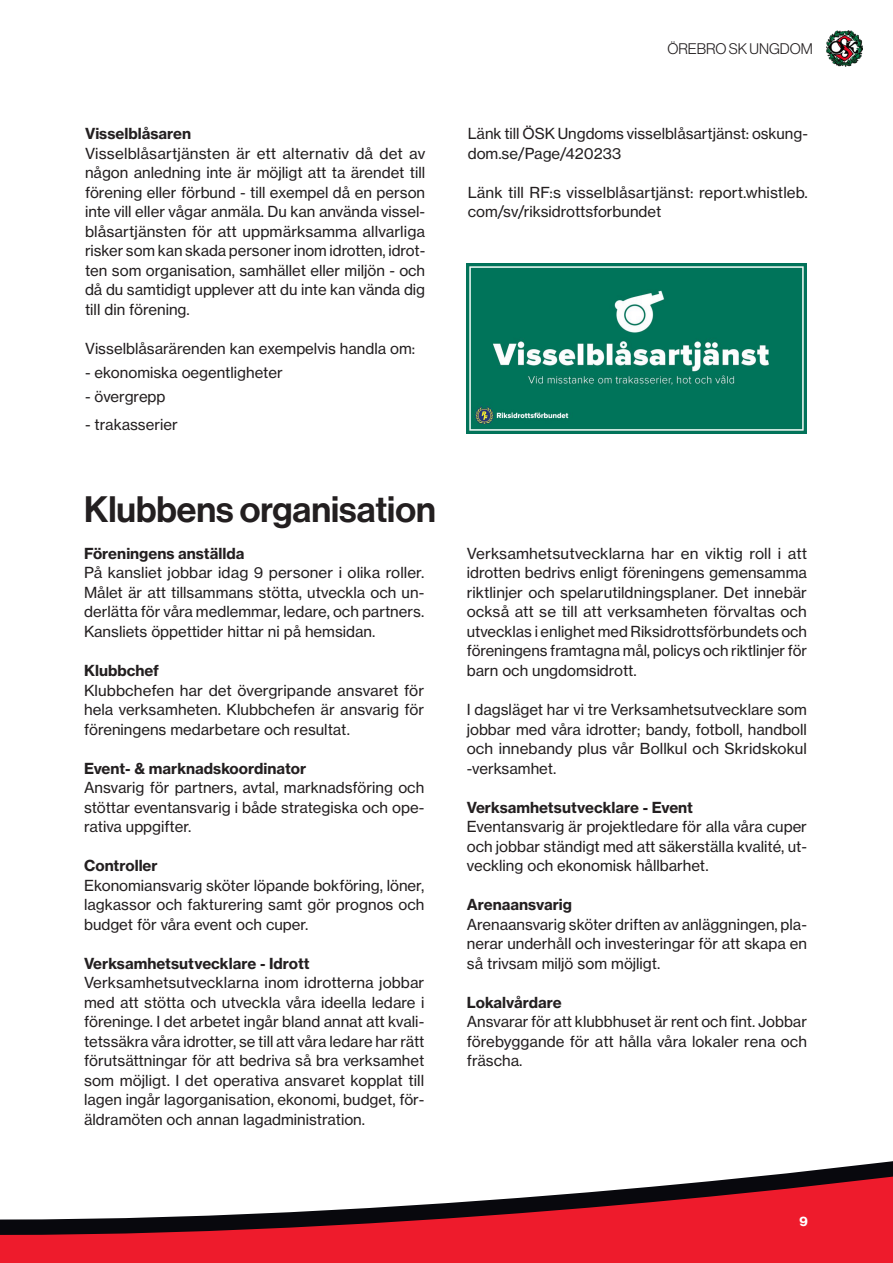
<style>
.page{position:relative;width:893px;height:1263px;background:#fff}
.page>*{position:absolute;margin:0;border:0;box-sizing:border-box;transform-origin:0 0}
.Rubrik_24pt{font:36px "N Haas Grotesk DS Pro 65 Md";color:#231f20}
.Rubrik_24p{font:15px/19.5px "N Haas Grotesk TX Pro 55 Rg";color:#231f20;text-align:justify}
.ÖSK_Bröd_utan_avstånd{font:15px "N Haas Grotesk TX Pro 75 Bd";color:#231f20}
.t1{font:15px "N Haas Grotesk DS Pro 45 Lt";color:#231f20}
.t2{font:13.5px "N Haas Grotesk DS Pro 75 Bd";color:#fff}
</style>
<div class="page">
<img style="left:467px;top:264px;width:340px;height:170px">
<svg style="left:771px;top:1161px;width:122px;height:14px"></svg>
<img style="left:826px;top:30px;width:37px;height:36px">
<svg style="left:0;top:1175px;width:893px;height:88px;fill:#ee1b2c"></svg>
<p class="ÖSK_Bröd_utan_avstånd" style="left:85px;top:124px;width:108px">Visselblåsaren</p>
<p class="Rubrik_24p" style="left:85px;top:144px;width:342px">Visselblåsartjänsten är ett alternativ då det av någon anledning inte är möjligt att ta ärendet till förening eller förbund - till exempel då en person inte vill eller vågar anmäla. Du kan använda vissel&shy;blåsartjänsten för att uppmärksamma allvarliga risker som kan skada personer inom idrotten, idrot&shy;ten som organisation, samhället eller miljön - och då du samtidigt upplever att du inte kan vända dig till din förening.</p>
<p class="Rubrik_24p" style="left:85px;top:339px;width:332px">Visselblåsarärenden kan exempelvis handla om:</p>
<p class="Rubrik_24p" style="left:85px;top:363px;width:199px">- ekonomiska oegentligheter</p>
<p class="Rubrik_24p" style="left:85px;top:387px;width:82px">- övergrepp</p>
<p class="Rubrik_24p" style="left:85px;top:415px;width:94px">- trakasserier</p>
<p class="Rubrik_24pt" style="left:84px;top:489px;width:353px">Klubbens organisation</p>
<p class="ÖSK_Bröd_utan_avstånd" style="left:84px;top:544px;width:162px">Föreningens anställda</p>
<p class="Rubrik_24p" style="left:84px;top:563px;width:342px">På kansliet jobbar idag 9 personer i olika roller.<br>Målet är att tillsammans stötta, utveckla och un&shy;derlätta för våra medlemmar, ledare, och partners.<br>Kansliets öppettider hittar ni på hemsidan.</p>
<p class="ÖSK_Bröd_utan_avstånd" style="left:84px;top:661px;width:77px">Klubbchef</p>
<p class="Rubrik_24p" style="left:84px;top:680px;width:342px">Klubbchefen har det övergripande ansvaret för hela verksamheten. Klubbchefen är ansvarig för föreningens medarbetare och resultat.</p>
<p class="ÖSK_Bröd_utan_avstånd" style="left:84px;top:758px;width:224px">Event- &amp; marknadskoordinator</p>
<p class="Rubrik_24p" style="left:84px;top:778px;width:342px">Ansvarig för partners, avtal, marknadsföring och stöttar eventansvarig i både strategiska och ope&shy;rativa uppgifter.</p>
<p class="ÖSK_Bröd_utan_avstånd" style="left:84px;top:856px;width:75px">Controller</p>
<p class="Rubrik_24p" style="left:84px;top:875px;width:342px">Ekonomiansvarig sköter löpande bokföring, löner, lagkassor och fakturering samt gör prognos och budget för våra event och cuper.</p>
<p class="ÖSK_Bröd_utan_avstånd" style="left:84px;top:953px;width:227px">Verksamhetsutvecklare - Idrott</p>
<p class="Rubrik_24p" style="left:84px;top:973px;width:342px">Verksamhetsutvecklarna inom idrotterna jobbar med att stötta och utveckla våra ideella ledare i föreninge. I det arbetet ingår bland annat att kvali&shy;tetssäkra våra idrotter, se till att våra ledare har rätt förutsättningar för att bedriva så bra verksamhet som möjligt. I det operativa ansvaret kopplat till lagen ingår lagorganisation, ekonomi, budget, för&shy;äldramöten och annan lagadministration.</p>
<p class="t1" style="left:667px;top:41px;width:147px">ÖREBRO SK UNGDOM</p>
<p class="Rubrik_24p" style="left:468px;top:124px;width:342px">Länk till ÖSK Ungdoms visselblåsartjänst: oskung&shy;dom.se/Page/420233</p>
<p class="Rubrik_24p" style="left:468px;top:183px;width:340px">Länk till RF:s visselblåsartjänst: report.whistleb. com/sv/riksidrottsforbundet</p>
<p class="Rubrik_24p" style="left:467px;top:544px;width:342px">Verksamhetsutvecklarna har en viktig roll i att idrotten bedrivs enligt föreningens gemensamma riktlinjer och spelarutildningsplaner. Det innebär också att se till att verksamheten förvaltas och utvecklas i enlighet med Riksidrottsförbundets och föreningens framtagna mål, policys och riktlinjer för barn och ungdomsidrott.</p>
<p class="Rubrik_24p" style="left:467px;top:700px;width:342px">I dagsläget har vi tre Verksamhetsutvecklare som jobbar med våra idrotter; bandy, fotboll, handboll och innebandy plus vår Bollkul och Skridskokul -verksamhet.</p>
<p class="ÖSK_Bröd_utan_avstånd" style="left:467px;top:797px;width:228px">Verksamhetsutvecklare - Event</p>
<p class="Rubrik_24p" style="left:467px;top:817px;width:342px">Eventansvarig är projektledare för alla våra cuper och jobbar ständigt med att säkerställa kvalité, ut&shy;veckling och ekonomisk hållbarhet.</p>
<p class="ÖSK_Bröd_utan_avstånd" style="left:467px;top:895px;width:107px">Arenaansvarig</p>
<p class="Rubrik_24p" style="left:467px;top:914px;width:342px">Arenaansvarig sköter driften av anläggningen, pla&shy;nerar underhåll och investeringar för att skapa en så trivsam miljö som möjligt.</p>
<p class="ÖSK_Bröd_utan_avstånd" style="left:467px;top:992px;width:97px">Lokalvårdare</p>
<p class="Rubrik_24p" style="left:467px;top:1012px;width:342px">Ansvarar för att klubbhuset är rent och fint. Jobbar förebyggande för att hålla våra lokaler rena och fräscha.</p>
<p class="t2" style="left:800px;top:1213px;width:10px">9</p>
</div>
